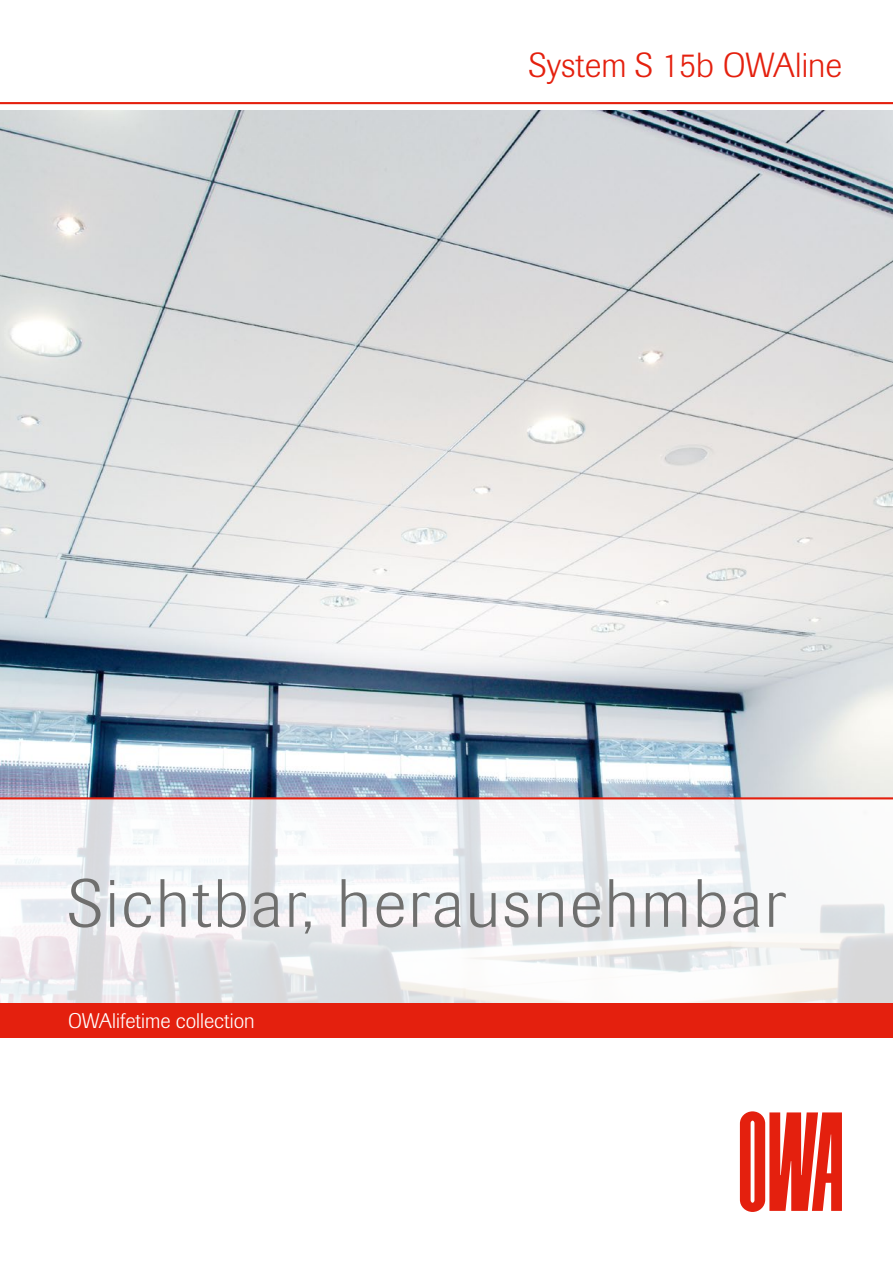
<style>
.page{position:relative;width:893px;height:1263px;background:#fff}
.page>*{position:absolute;margin:0;border:0;box-sizing:border-box;transform-origin:0 0}
.t1{font:300 67.5px "Imago Pro";letter-spacing:.04em;color:#6f6f6e}
.t2{font:300 34.5px "Imago Pro";color:#e4200e}
.t3{font:300 21px "Imago Pro";color:#fff}
</style>
<div class="page">
<img style="left:0;top:111px;width:893px;height:686px">
<svg style="left:0;top:799px;width:893px;height:204px;fill:#f6f6f8"></svg>
<hr style="left:0;top:102px;width:893px;height:2px;background:#e4200e">
<hr style="left:0;top:797px;width:893px;height:2px;background:#e4200e">
<div style="left:0;top:1003px;width:893px;height:34px;background:#e4200e"></div>
<svg style="left:740px;top:1111px;width:102px;height:101px"></svg>
<p class="t2" style="left:529px;top:42px;width:315px">System S 15b OWAline</p>
<p class="t1" style="left:68px;top:859px;width:719px">Sichtbar, herausnehmbar</p>
<p class="t3" style="left:68px;top:1007px;width:188px">OWAlifetime collection</p>
</div>
